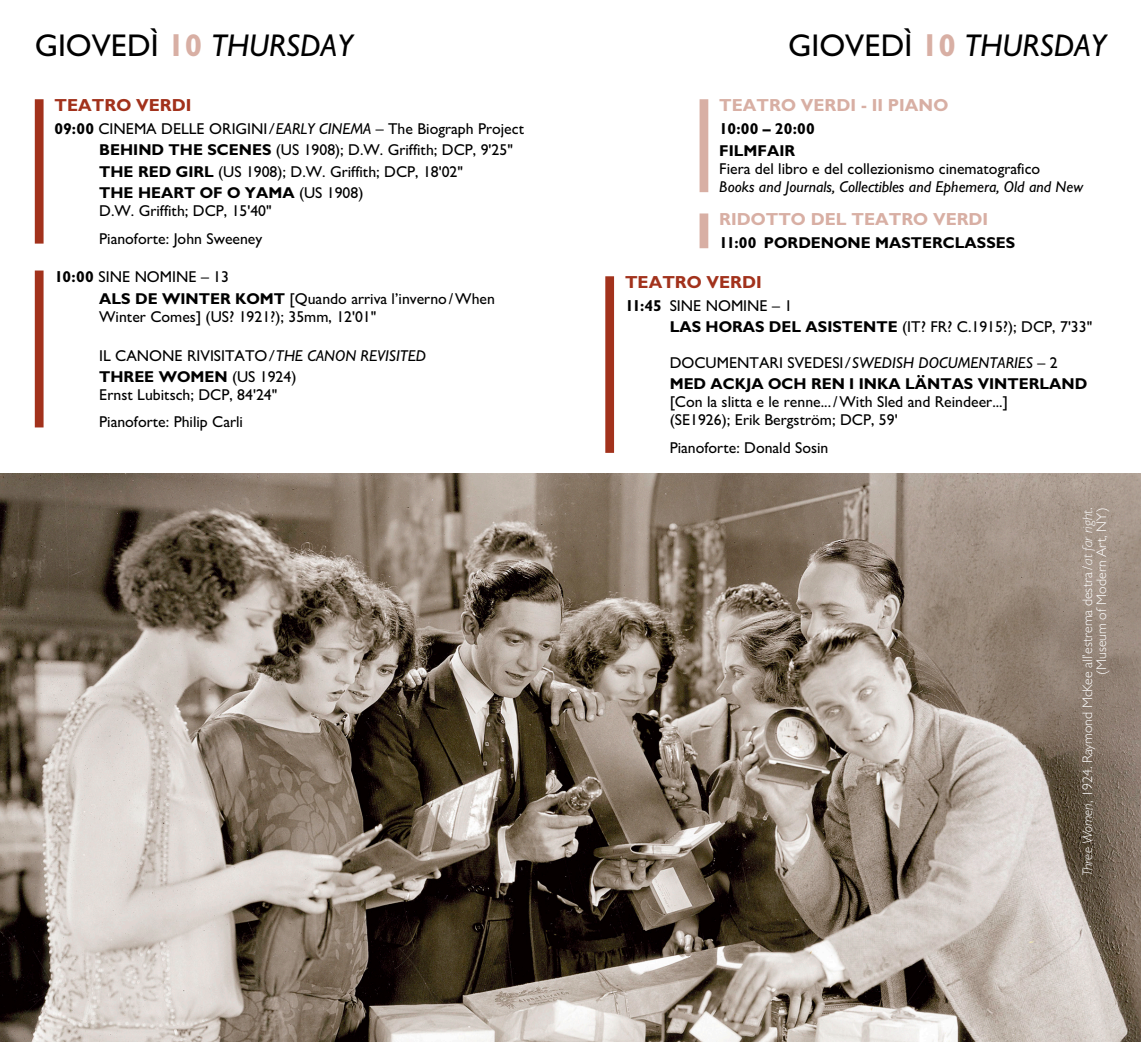
<style>
.page{position:relative;width:1141px;height:1042px;background:#fff}
.page>*{position:absolute;margin:0;border:0;box-sizing:border-box;transform-origin:0 0}
.t1{font:italic 500 31.5px "Gill Sans MT Pro";color:#000}
.Venue_Altre{font:700 17.5px "Gill Sans MT Pro";color:#d8afa4}
.Venue_Teatro_Verdi{font:700 17.5px "Gill Sans MT Pro";color:#a2321c}
.Linea_Teatro_Verdi___Distanzia_Film{font:500 15.75px/17.8px "Gill Sans MT Pro";color:#000}
.Linea_Teatro_Verdi{font:500 15.75px "Gill Sans MT Pro";color:#000}
.PIANISTA_Teatro_Verdi{font:500 15.75px "Gill Sans MT Pro";color:#000}
.Linea_Altre_Venues{font:italic 500 15.75px "Gill Sans MT Pro";color:#000}
.Linea_Altre_Venues-2{font:500 15.75px "Gill Sans MT Pro";color:#000}
.Linea_Teatro_Verdi-2{font:italic 500 15.75px "Gill Sans MT Pro";color:#000}
.Venue_Altre-2{font:700 15.75px "Gill Sans MT Pro";color:#000}
.Linea_Altre_Venues-3{font:700 15.75px "Gill Sans MT Pro";color:#000}
.Didascalia{font:300 14px/14px "Gill Sans MT Pro";color:#fff;text-align:right}
.s1{font-style:normal}
.s2{font-weight:700;font-style:normal;color:#d8afa4}
.s3{font-weight:700}
.s4{font-style:italic}
</style>
<div class="page">
<div style="left:35px;top:99px;width:9px;height:145px;background:#a2321c"></div>
<div style="left:35px;top:270px;width:9px;height:157px;background:#a2321c"></div>
<div style="left:700px;top:99px;width:8px;height:93px;background:#d8afa4"></div>
<div style="left:700px;top:213px;width:8px;height:35px;background:#d8afa4"></div>
<div style="left:605px;top:276px;width:9px;height:177px;background:#a2321c"></div>
<img style="left:0;top:473px;width:1141px;height:569px">
<h1 class="t1" style="left:35px;top:27px;width:320px"><span class="s1">GIOVEDÌ</span> <span class="s2">10</span> THURSDAY</h1>
<h1 class="t1" style="left:788px;top:27px;width:320px"><span class="s1">GIOVEDÌ</span> <span class="s2">10</span> THURSDAY</h1>
<p class="Venue_Teatro_Verdi" style="left:55px;top:94px;width:138px">TEATRO VERDI</p>
<p class="Linea_Teatro_Verdi" style="left:55px;top:119px;width:471px"><span class="s3">09:00</span> CINEMA DELLE ORIGINI<span class="s4">/EARLY CINEMA</span> – The Biograph Project</p>
<p class="Linea_Teatro_Verdi___Distanzia_Film" style="left:99px;top:141px;width:415px"><span class="s3">BEHIND THE SCENES</span> (US 1908); D.W. Griffith; DCP, 9'25"</p>
<p class="Linea_Teatro_Verdi___Distanzia_Film" style="left:99px;top:162px;width:365px"><span class="s3">THE RED GIRL</span> (US 1908); D.W. Griffith; DCP, 18'02"</p>
<p class="Linea_Teatro_Verdi___Distanzia_Film" style="left:99px;top:184px;width:266px"><span class="s3">THE HEART OF O YAMA</span> (US 1908)<br>D.W. Griffith; DCP, 15'40"</p>
<p class="PIANISTA_Teatro_Verdi" style="left:99px;top:229px;width:165px">Pianoforte: John Sweeney</p>
<p class="Linea_Teatro_Verdi" style="left:55px;top:268px;width:176px"><span class="s3">10:00</span> SINE NOMINE – 13</p>
<p class="Linea_Teatro_Verdi___Distanzia_Film" style="left:99px;top:289px;width:397px"><span class="s3">ALS DE WINTER KOMT</span> [Quando arriva l’inverno/When<br>Winter Comes] (US? 1921?); 35mm, 12'01"</p>
<p class="Linea_Teatro_Verdi" style="left:99px;top:346px;width:329px">IL CANONE RIVISITATO<span class="s4">/THE CANON REVISITED</span></p>
<p class="Linea_Teatro_Verdi___Distanzia_Film" style="left:99px;top:367px;width:199px"><span class="s3">THREE WOMEN</span> (US 1924)<br>Ernst Lubitsch; DCP, 84'24"</p>
<p class="PIANISTA_Teatro_Verdi" style="left:99px;top:413px;width:145px">Pianoforte: Philip Carli</p>
<p class="Venue_Altre" style="left:719px;top:94px;width:230px">TEATRO VERDI - II PIANO</p>
<p class="Venue_Altre-2" style="left:719px;top:119px;width:97px">10:00 – 20:00</p>
<p class="Linea_Altre_Venues-3" style="left:719px;top:141px;width:77px">FILMFAIR</p>
<p class="Linea_Altre_Venues-2" style="left:719px;top:160px;width:322px">Fiera del libro e del collezionismo cinematografico</p>
<p class="Linea_Altre_Venues" style="left:719px;top:177px;width:365px">Books and Journals, Collectibles and Ephemera, Old and New</p>
<p class="Venue_Altre" style="left:719px;top:209px;width:270px">RIDOTTO DEL TEATRO VERDI</p>
<p class="Venue_Altre-2" style="left:719px;top:233px;width:297px">11:00 PORDENONE MASTERCLASSES</p>
<p class="Venue_Teatro_Verdi" style="left:625px;top:271px;width:138px">TEATRO VERDI</p>
<p class="Linea_Teatro_Verdi" style="left:625px;top:296px;width:169px"><span class="s3">11:45</span> SINE NOMINE – 1</p>
<p class="Linea_Teatro_Verdi___Distanzia_Film" style="left:670px;top:318px;width:424px"><span class="s3">LAS HORAS DEL ASISTENTE</span> (IT? FR? C.1915?); DCP, 7'33"</p>
<p class="Linea_Teatro_Verdi-2" style="left:670px;top:353px;width:389px"><span class="s1">DOCUMENTARI SVEDESI</span>/ SWEDISH DOCUMENTARIES – <span class="s1">2</span></p>
<p class="Linea_Teatro_Verdi___Distanzia_Film" style="left:670px;top:375px;width:419px"><span class="s3">MED ACKJA OCH REN I INKA LÄNTAS VINTERLAND </span>[Con la slitta e le renne.../With Sled and Reindeer...]<br>(SE1926); Erik Bergström; DCP, 59'</p>
<p class="PIANISTA_Teatro_Verdi" style="left:670px;top:438px;width:160px">Pianoforte: Donald Sosin</p>
<p class="Didascalia" style="left:1080px;top:876px;width:370px;rotate:-90deg"><span class="s4">Three Women</span>, 1924. Raymond McKee all’estrema destra / <span class="s4">at far right</span>. (Museum of Modern Art, NY)</p>
</div>
